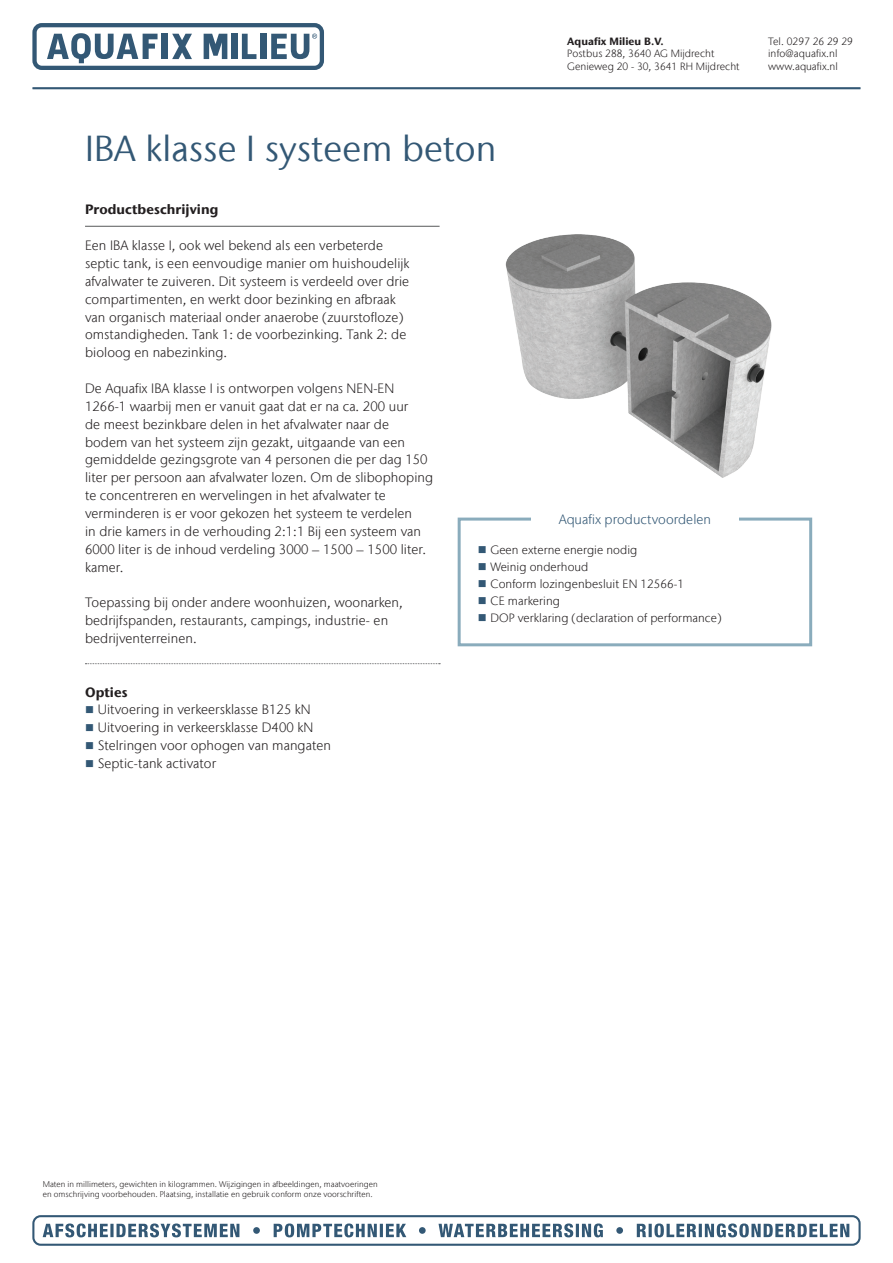
<style>
.page{position:relative;width:893px;height:1263px;background:#fff}
.page>*{position:absolute;margin:0;border:0;box-sizing:border-box;transform-origin:0 0}
.Heading_d_blue__24pt{font:36px "Stone Sans IIITC Com";letter-spacing:.005em;color:#335875}
.Body_black__9pt{font:300 13.5px/17.9px "Stone Sans IIITC Com";letter-spacing:.005em;color:#231f20}
.Body_dark_blue__9pt{font:300 13.5px "Stone Sans IIITC Com";letter-spacing:.005em;color:#335875}
.Body_bold_black__9pt{font:700 13.5px "Stone Sans IIITC Com";letter-spacing:.005em;color:#231f20}
.Body_black__9pt-2{font:700 13.5px "Stone Sans IIITC Com";letter-spacing:.005em;color:#231f20}
.t1{font:300 12px "Stone Sans IIITC Com";letter-spacing:.005em;color:#231f20}
.t2{font:300 10.5px/12.6px "Stone Sans IIITC Com";letter-spacing:.005em;color:#231f20}
.t3{font:700 10.5px "Stone Sans IIITC Com";letter-spacing:.005em;color:#231f20}
.t4{font:300 8.25px/9.9px "Stone Sans IIITC Com";letter-spacing:.005em;color:#231f20}
</style>
<div class="page">
<hr style="left:85px;top:226px;width:355px;height:1px;background:#57585a">
<div style="left:458px;top:518px;width:354px;height:128px;border:3px solid #8aacbc"></div>
<div style="left:531px;top:510px;width:207px;height:14px;background:#fff"></div>
<svg style="left:85px;top:663px;width:355px;height:1px"></svg>
<img style="left:505px;top:235px;width:267px;height:243px">
<div style="left:32px;top:1215px;width:829px;height:31px;border:2px solid #335875;border-radius:7px"></div>
<svg style="left:43px;top:1223px;width:806px;height:14px"></svg>
<div style="left:32px;top:23px;width:292px;height:47px;border:4px solid #335875;border-radius:7px"></div>
<svg style="left:47px;top:33px;width:111px;height:30px"></svg>
<svg style="left:242px;top:34px;width:14px;height:25px"></svg>
<svg style="left:271px;top:34px;width:46px;height:25px"></svg>
<svg style="left:204px;top:34px;width:23px;height:25px"></svg>
<svg style="left:172px;top:34px;width:20px;height:25px"></svg>
<div style="left:162px;top:34px;width:6px;height:25px;background:#335875"></div>
<div style="left:232px;top:34px;width:6px;height:25px;background:#335875"></div>
<div style="left:261px;top:34px;width:6px;height:25px;background:#335875"></div>
<hr style="left:32px;top:87px;width:829px;height:2px;background:#335875">
<p class="Heading_d_blue__24pt" style="left:85px;top:126px;width:413px">IBA klasse I systeem beton</p>
<p class="Body_bold_black__9pt" style="left:85px;top:201px;width:135px">Productbeschrijving</p>
<p class="t3" style="left:567px;top:34px;width:98px">Aquafix Milieu B.V.</p>
<p class="t2" style="left:567px;top:47px;width:174px">Postbus 288, 3640 AG Mijdrecht<br>Genieweg 20 - 30, 3641 RH Mijdrecht</p>
<p class="Body_black__9pt" style="left:85px;top:236px;width:326px">Een IBA klasse I, ook wel bekend als een verbeterde septic tank, is een eenvoudige manier om huishoudelijk afvalwater te zuiveren. Dit systeem is verdeeld over drie compartimenten, en werkt door bezinking en afbraak van organisch materiaal onder anaerobe (zuurstofloze) omstandigheden. Tank 1: de voorbezinking. Tank 2: de bioloog en nabezinking.</p>
<p class="Body_black__9pt" style="left:85px;top:379px;width:350px">De Aquafix IBA klasse I is ontworpen volgens NEN-EN 1266-1 waarbij men er vanuit gaat dat er na ca. 200 uur<br>de meest bezinkbare delen in het afvalwater naar de bodem van het systeem zijn gezakt, uitgaande van een gemiddelde gezingsgrote van 4 personen die per dag 150 liter per persoon aan afvalwater lozen. Om de slibophoping te concentreren en wervelingen in het afvalwater te verminderen is er voor gekozen het systeem te verdelen<br>in drie kamers in de verhouding 2:1:1 Bij een systeem van 6000 liter is de inhoud verdeling 3000 – 1500 – 1500 liter. kamer.</p>
<p class="Body_black__9pt" style="left:85px;top:593px;width:319px">Toepassing bij onder andere woonhuizen, woonarken, bedrijfspanden, restaurants, campings, industrie- en bedrijventerreinen.</p>
<p class="Body_black__9pt-2" style="left:85px;top:683px;width:44px">Opties</p>
<p class="Body_black__9pt" style="left:98px;top:701px;width:215px">Uitvoering in verkeersklasse B125 kN</p>
<p class="Body_black__9pt" style="left:98px;top:718px;width:217px">Uitvoering in verkeersklasse D400 kN</p>
<p class="Body_black__9pt" style="left:98px;top:736px;width:235px">Stelringen voor ophogen van mangaten</p>
<p class="Body_black__9pt" style="left:98px;top:754px;width:120px">Septic-tank activator</p>
<p class="Body_dark_blue__9pt" style="left:559px;top:511px;width:154px">Aquafix productvoordelen</p>
<p class="t1" style="left:490px;top:542px;width:148px">Geen externe energie nodig</p>
<p class="t1" style="left:490px;top:559px;width:100px">Weinig onderhoud</p>
<p class="t1" style="left:490px;top:576px;width:195px">Conform lozingenbesluit EN 12566-1</p>
<p class="t1" style="left:490px;top:593px;width:71px">CE markering</p>
<p class="t1" style="left:490px;top:610px;width:233px">DOP verklaring (declaration of performance)</p>
<p class="t2" style="left:768px;top:35px;width:86px">Tel. 0297 26 29 29 info@aquafix.nl www.aquafix.nl</p>
<p class="t4" style="left:43px;top:1179px;width:336px">Maten in millimeters, gewichten in kilogrammen. Wijzigingen in afbeeldingen, maatvoeringen en omschrijving voorbehouden. Plaatsing, installatie en gebruik conform onze voorschriften.</p>
</div>
